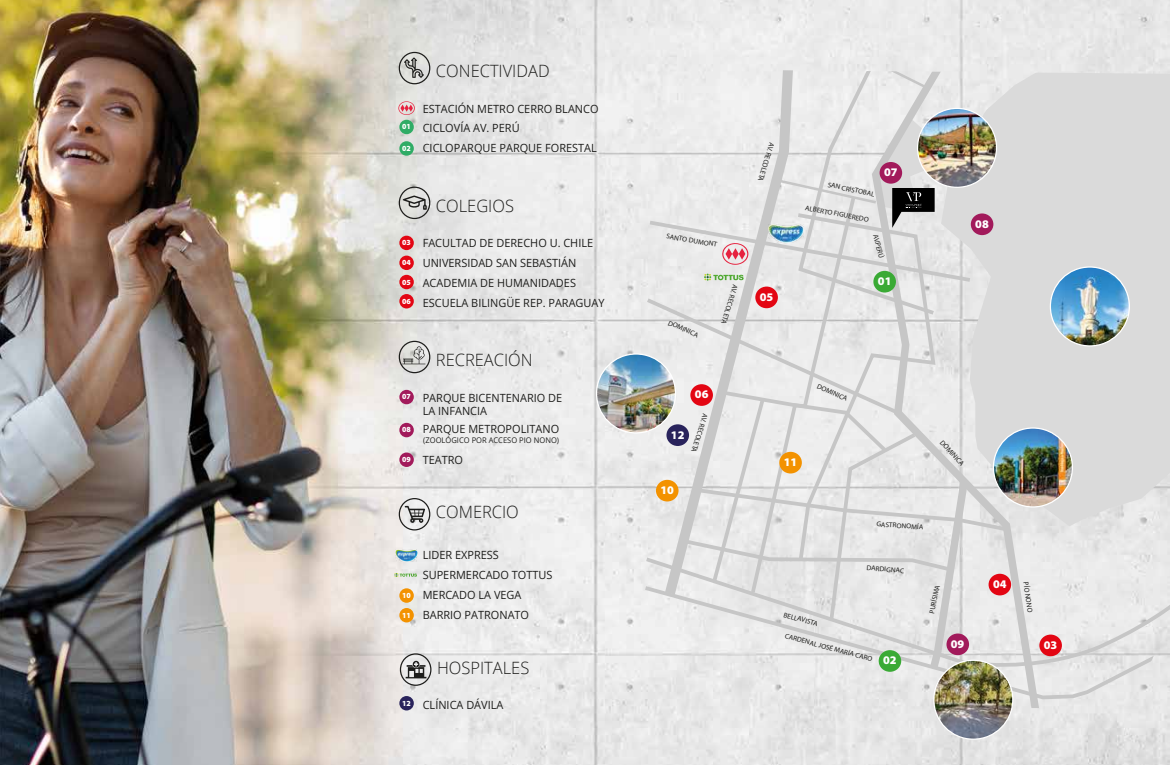
<style>
.page{position:relative;width:1170px;height:765px;background:#fff}
.page>*{position:absolute;margin:0;border:0;box-sizing:border-box;transform-origin:0 0}
.t1{font:300 17px "Open Sans";color:#1d1d1b}
.t2{font:900 11.75px "Myriad Pro";color:#fff}
.t3{font:11.25px/19.8px "Open Sans";color:#1d1d1b}
.t4{font:7.75px "Open Sans";color:#1d1d1b}
.t5{font:900 7.75px "Myriad Pro";color:#fff}
.t6{font:7.25px "Myriad Pro";color:#1d1d1b}
.t7{font:7.25px "Myriad Pro";color:#1d1d1b;scale:.96 1}
.t8{font:7.12px "Myriad Pro";color:#1d1d1b}
.t9{font:7px "Myriad Pro";color:#1d1d1b;scale:1.04 1}
.t10{font:7px "Myriad Pro";color:#1d1d1b}
</style>
<div class="page">
<img style="left:0;top:0;width:1169px;height:765px">
<svg style="left:641px;top:541px;width:528px;height:160px;background:#e6e6e6"></svg>
<svg style="left:1055px;top:526px;width:114px;height:148px;background:#e6e6e6"></svg>
<svg style="left:867px;top:526px;width:188px;height:182px;background:#e3e3e3"></svg>
<div style="left:1011px;top:68px;width:158px;height:458px;background:#dadada"></div>
<div style="left:1039px;top:635px;width:22px;height:21px;background:#e30613;border-radius:50%"></div>
<div style="left:400px;top:653px;width:31px;height:33px;border:1px solid #1e1e1c;border-radius:50%"></div>
<svg style="left:405px;top:661px;width:21px;height:17px"></svg>
<div style="left:399px;top:696px;width:15px;height:14px;background:#29235c;border-radius:50%"></div>
<div style="left:398px;top:187px;width:32px;height:32px;border:1px solid #1e1e1c;border-radius:50%"></div>
<svg style="left:403px;top:196px;width:24px;height:14px"></svg>
<div style="left:399px;top:236px;width:15px;height:14px;background:#e30613;border-radius:50%"></div>
<div style="left:399px;top:256px;width:15px;height:14px;background:#e30613;border-radius:50%"></div>
<div style="left:399px;top:275px;width:15px;height:14px;background:#e30613;border-radius:50%"></div>
<div style="left:399px;top:294px;width:15px;height:14px;background:#e30613;border-radius:50%"></div>
<div style="left:398px;top:52px;width:32px;height:32px;border:1px solid #1e1e1c;border-radius:50%"></div>
<svg style="left:404px;top:57px;width:20px;height:21px"></svg>
<div style="left:399px;top:120px;width:15px;height:14px;background:#2fac66;border-radius:50%"></div>
<div style="left:399px;top:141px;width:15px;height:15px;background:#2fac66;border-radius:50%"></div>
<div style="left:398px;top:341px;width:32px;height:32px;border:1px solid #1e1e1c;border-radius:50%"></div>
<svg style="left:402px;top:346px;width:23px;height:18px"></svg>
<div style="left:399px;top:390px;width:15px;height:14px;background:#a21a5b;border-radius:50%"></div>
<div style="left:399px;top:423px;width:15px;height:14px;background:#a21a5b;border-radius:50%"></div>
<div style="left:399px;top:453px;width:15px;height:14px;background:#a21a5b;border-radius:50%"></div>
<div style="left:398px;top:498px;width:32px;height:33px;border:1px solid #1e1e1c;border-radius:50%"></div>
<svg style="left:404px;top:506px;width:21px;height:17px"></svg>
<div style="left:399px;top:588px;width:15px;height:15px;background:#f39200;border-radius:50%"></div>
<div style="left:399px;top:608px;width:15px;height:14px;background:#f39200;border-radius:50%"></div>
<img style="left:395px;top:550px;width:22px;height:12px">
<svg style="left:394px;top:573px;width:23px;height:4px"></svg>
<svg style="left:642px;top:68px;width:369px;height:609px;background:#e1dfdf"></svg>
<svg style="left:398px;top:101px;width:17px;height:14px"></svg>
<img style="left:1050px;top:267px;width:79px;height:79px;border-radius:39px">
<div style="left:1049px;top:266px;width:80px;height:81px;border:1px solid #fff;border-radius:50%"></div>
<img style="left:917px;top:108px;width:79px;height:79px;border-radius:39px">
<div style="left:916px;top:108px;width:81px;height:80px;border:1px solid #fff;border-radius:50%"></div>
<img style="left:993px;top:428px;width:79px;height:79px;border-radius:39px">
<div style="left:992px;top:427px;width:80px;height:81px;border:1px solid #fff;border-radius:50%"></div>
<img style="left:933px;top:660px;width:79px;height:79px;border-radius:39px">
<div style="left:933px;top:660px;width:80px;height:80px;border:1px solid #fff;border-radius:50%"></div>
<img style="left:596px;top:354px;width:79px;height:79px;border-radius:39px">
<div style="left:596px;top:353px;width:80px;height:81px;border:1px solid #fff;border-radius:50%"></div>
<p class="t5" style="left:402px;top:121px;width:10px">01</p>
<p class="t5" style="left:402px;top:143px;width:10px">02</p>
<h1 class="t1" style="left:436px;top:60px;width:115px">CONECTIVIDAD</h1>
<p class="t3" style="left:422px;top:98px;width:177px">ESTACIÓN METRO CERRO BLANCO<br>CICLOVÍA AV. PERÚ<br>CICLOPARQUE PARQUE FORESTAL</p>
<p class="t5" style="left:402px;top:237px;width:10px">03</p>
<p class="t5" style="left:402px;top:257px;width:10px">04</p>
<p class="t5" style="left:402px;top:277px;width:10px">05</p>
<p class="t5" style="left:402px;top:296px;width:10px">06</p>
<h1 class="t1" style="left:436px;top:194px;width:79px">COLEGIOS</h1>
<p class="t3" style="left:422px;top:233px;width:183px">FACULTAD DE DERECHO U. CHILE<br>UNIVERSIDAD SAN SEBASTIÁN<br>ACADEMIA DE HUMANIDADES<br>ESCUELA BILINGÜE REP. PARAGUAY</p>
<h1 class="t1" style="left:436px;top:348px;width:98px">RECREACIÓN</h1>
<p class="t3" style="left:422px;top:390px;width:141px;line-height:13.8px">PARQUE BICENTENARIO DE<br>LA INFANCIA</p>
<p class="t5" style="left:402px;top:392px;width:10px">07</p>
<p class="t5" style="left:402px;top:425px;width:10px">08</p>
<p class="t3" style="left:402px;top:450px;width:63px"><sup>09</sup> TEATRO</p>
<p class="t3" style="left:422px;top:419px;width:138px">PARQUE METROPOLITANO</p>
<p class="t4" style="left:423px;top:435px;width:137px">(ZOOLÓGICO POR ACCESO PIO NONO)</p>
<p class="t5" style="left:402px;top:590px;width:10px">10</p>
<p class="t5" style="left:402px;top:610px;width:10px">11</p>
<h1 class="t1" style="left:436px;top:500px;width:84px">COMERCIO</h1>
<p class="t3" style="left:422px;top:545px;width:78px">LIDER EXPRESS</p>
<p class="t3" style="left:422px;top:585px;width:108px">MERCADO LA VEGA<br>BARRIO PATRONATO</p>
<p class="t3" style="left:422px;top:565px;width:131px">SUPERMERCADO TOTTUS</p>
<p class="t5" style="left:402px;top:698px;width:10px">12</p>
<h1 class="t1" style="left:437px;top:656px;width:94px">HOSPITALES</h1>
<p class="t3" style="left:422px;top:695px;width:82px">CLÍNICA DÁVILA</p>
<p class="t9" style="left:667px;top:232px;width:51px;rotate:9deg">SANTO DUMONT</p>
<p class="t10" style="left:670px;top:319px;width:34px;rotate:23deg">DOMINICA</p>
<p class="t6" style="left:739px;top:286px;width:42px;rotate:107deg">AV. RECOLETA</p>
<p class="t2" style="left:694px;top:387px;width:15px">06</p>
<p class="t6" style="left:709px;top:415px;width:42px;rotate:107deg">AV. RECOLETA</p>
<p class="t2" style="left:671px;top:427px;width:15px">12</p>
<p class="t2" style="left:660px;top:482px;width:15px">10</p>
<p class="t7" style="left:776px;top:144px;width:43px;rotate:107deg">AV. RECOLETA</p>
<p class="t2" style="left:759px;top:289px;width:15px">05</p>
<p class="t9" style="left:828px;top:180px;width:47px;rotate:12deg">SAN CRISTOBAL</p>
<p class="t9" style="left:806px;top:203px;width:64px;rotate:11deg">ALBERTO FIGUEREDO</p>
<p class="t2" style="left:884px;top:164px;width:15px">07</p>
<p class="t7" style="left:879px;top:233px;width:27px;rotate:76deg">AV.PERÚ</p>
<p class="t2" style="left:877px;top:273px;width:15px">01</p>
<p class="t2" style="left:975px;top:216px;width:15px">08</p>
<p class="t10" style="left:819px;top:382px;width:34px;rotate:23deg">DOMINICA</p>
<p class="t2" style="left:783px;top:454px;width:15px">11</p>
<p class="t8" style="left:944px;top:438px;width:33px;rotate:47deg">DOMINICA</p>
<p class="t9" style="left:876px;top:520px;width:47px;rotate:4deg">GASTRONOMÍA</p>
<p class="t9" style="left:866px;top:564px;width:38px;rotate:4deg">DARDIGNAC</p>
<p class="t9" style="left:784px;top:610px;width:35px;rotate:15deg">BELLAVISTA</p>
<p class="t9" style="left:786px;top:632px;width:88px;rotate:15deg">CARDENAL JOSÉ MARÍA CARO</p>
<p class="t2" style="left:883px;top:653px;width:15px">02</p>
<p class="t6" style="left:927px;top:612px;width:30px;rotate:-78deg">PURÍSIMA</p>
<p class="t2" style="left:950px;top:636px;width:15px">09</p>
<p class="t2" style="left:992px;top:576px;width:15px">04</p>
<p class="t7" style="left:1030px;top:581px;width:33px;rotate:82deg">PÍO NONO</p>
<p class="t2" style="left:1043px;top:637px;width:15px">03</p>
</div>
